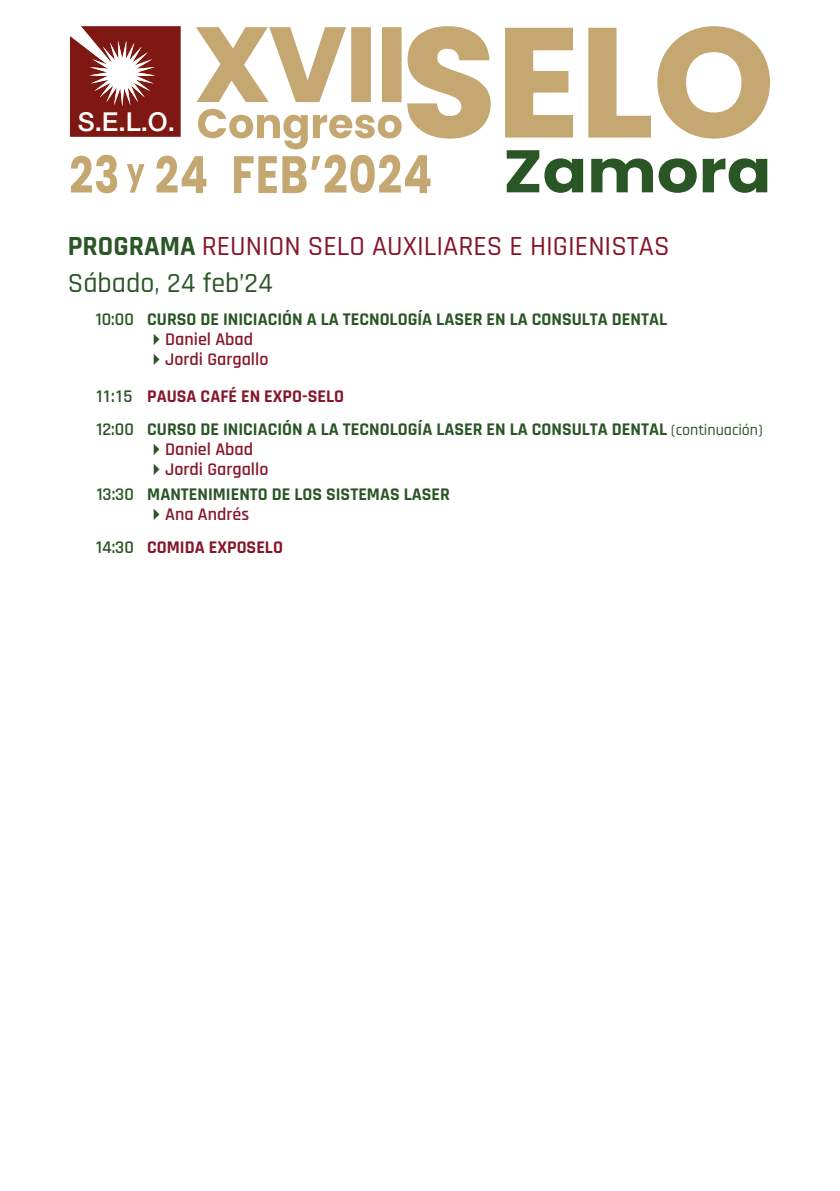
<style>
.page{position:relative;width:840px;height:1191px;background:#fff}
.page>*{position:absolute;margin:0;border:0;box-sizing:border-box;transform-origin:0 0}
.t1{font:500 28px/37.4px "Rajdhani";color:#86162a}
.t2{font:500 26px "Helvetica Neue LT Pro";color:#fff}
.t3{font:700 18px/24.8px "Rajdhani";color:#2a5525}
.t4{font:700 18px/36.2px "Rajdhani";color:#86162a}
.t5{font:600 18px "Rajdhani";color:#86162a}
.s1{font-weight:700;color:#2a5525}
.s2{color:#2a5525}
.s3{font-weight:400;color:#0d453e}
.s4{font-weight:600}
.s5{font-weight:600;color:#2a5525}
.s6{font-weight:500;font-size:16px}
.s7{font-weight:600;color:#86162a}
</style>
<div class="page">
<svg style="left:196px;top:27px;width:206px;height:122px"></svg>
<svg style="left:407px;top:26px;width:363px;height:113px"></svg>
<svg style="left:506px;top:150px;width:260px;height:43px"></svg>
<svg style="left:71px;top:155px;width:46px;height:38px"></svg>
<svg style="left:127px;top:164px;width:17px;height:29px"></svg>
<svg style="left:156px;top:156px;width:50px;height:37px"></svg>
<svg style="left:234px;top:155px;width:196px;height:38px"></svg>
<svg style="left:70px;top:26px;width:110px;height:111px;background:#95403c"></svg>
<h2 class="t2" style="left:78px;top:106px;width:99px">S.E.L.O.</h2>
<h1 class="t1" style="left:68px;top:228px;width:603px"><span class="s1">PROGRAMA</span> REUNION SELO AUXILIARES E HIGIENISTAS<br><span class="s2">Sábado</span><span class="s3">,</span> <span class="s2">24 feb’24</span></h1>
<p class="t3" style="left:96px;top:308px;width:572px"><span class="s4">10:00</span> CURSO DE INICIACIÓN A LA TECNOLOGÍA LASER EN LA CONSULTA DENTAL</p>
<p class="t5" style="left:147px;top:329px;width:107px"><span class="s2">✔</span>Daniel Abad</p>
<p class="t4" style="left:96px;top:342px;width:249px;text-indent:51px"><span class="s2">✔</span><span class="s4">Jordi Gargallo<br></span><span class="s5">11:15</span> PAUSA CAFÉ EN EXPO-SELO</p>
<p class="t3" style="left:97px;top:417px;width:667px"><span class="s4">12:00</span> CURSO DE INICIACIÓN A LA TECNOLOGÍA LASER EN LA CONSULTA DENTAL <span class="s6">(continuación)</span></p>
<p class="t5" style="left:147px;top:438px;width:107px"><span class="s2">✔</span>Daniel Abad</p>
<p class="t3" style="left:97px;top:457px;width:354px;text-indent:50px">✔<span class="s7">Jordi Gargallo<br></span><span class="s4">13:30</span> MANTENIMIENTO DE LOS SISTEMAS LASER</p>
<p class="t4" style="left:96px;top:498px;width:188px;line-height:33.4px;text-indent:51px"><span class="s2">✔</span><span class="s4">Ana Andrés<br></span><span class="s5">14:30</span> COMIDA EXPOSELO</p>
</div>
